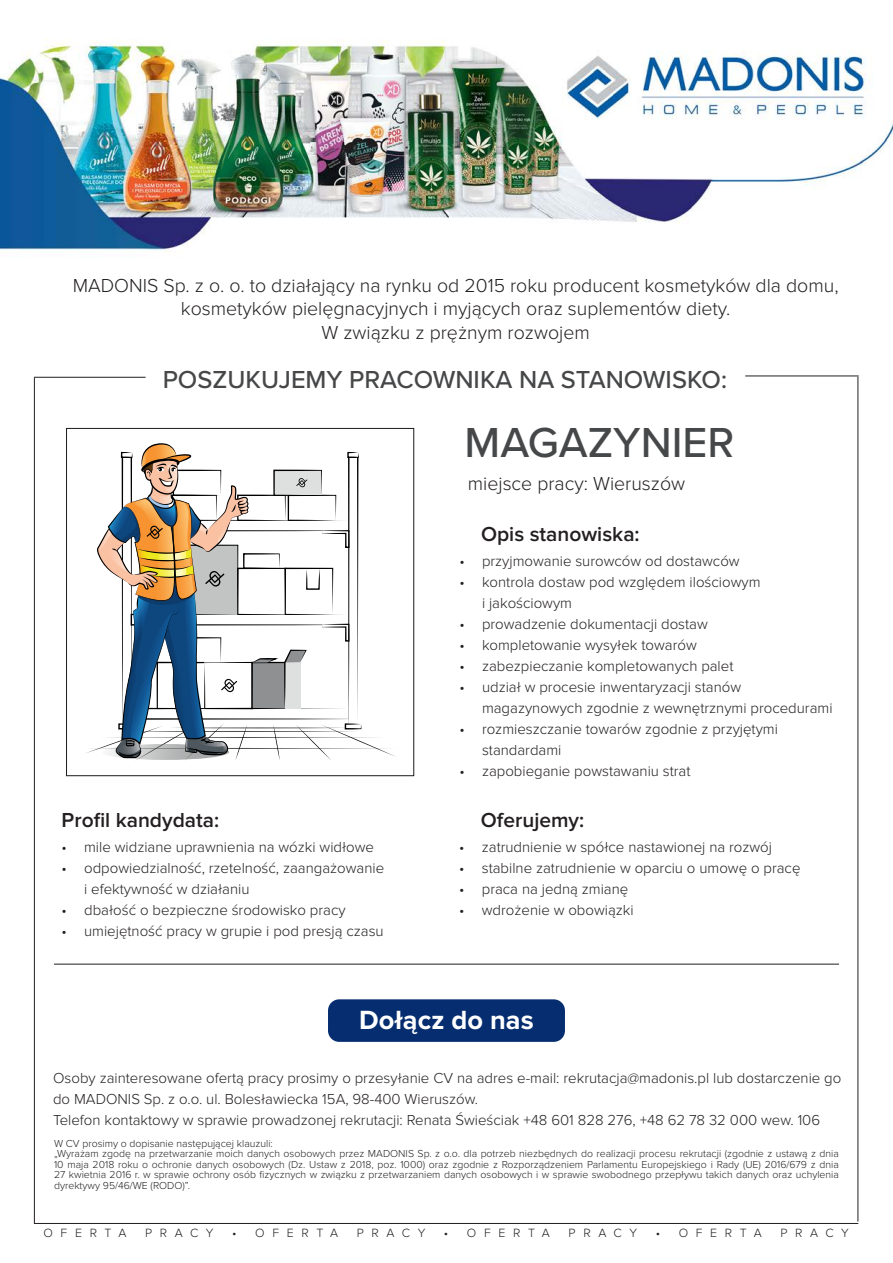
<style>
.page{position:relative;width:893px;height:1263px;background:#fff}
.page>*{position:absolute;margin:0;border:0;box-sizing:border-box;transform-origin:0 0}
.t1{font:500 43.5px "Proxima Nova";color:#464748}
.t2{font:700 27.3px "Proxima Nova";color:#fff}
.t3{font:500 25.5px "Proxima Nova";color:#464748}
.t4{font:600 21px "Proxima Nova";color:#231f20}
.t5{font:300 19.5px/23.4px "Proxima Nova";color:#231f20;text-align:center}
.t6{font:300 15px/21px "Proxima Nova";color:#231f20}
.t7{font:300 12.45px "Proxima Nova";letter-spacing:.62em;color:#231f20}
.t8{font:300 10.5px/10.5px "Proxima Nova";color:#231f20;text-align:justify}
</style>
<div class="page">
<hr style="left:34px;top:1223px;width:824px;height:1px;background:#231f20">
<div style="left:328px;top:999px;width:237px;height:43px;background:#052d6f;border-radius:11px"></div>
<img style="left:0;top:39px;width:893px;height:214px">
<svg style="left:86px;top:443px;width:310px;height:317px"></svg>
<div style="left:66px;top:428px;width:348px;height:348px;border:1px solid #231f20"></div>
<hr style="left:34px;top:377px;width:112px;height:1px;background:#231f20">
<hr style="left:745px;top:376px;width:112px;height:1px;background:#231f20">
<hr style="left:34px;top:378px;width:1px;height:845px;background:#231f20">
<hr style="left:857px;top:375px;width:1px;height:846px;background:#231f20">
<hr style="left:54px;top:964px;width:785px;height:1px;background:#231f20">
<p class="t5" style="left:73px;top:274px;width:767px">MADONIS Sp. z o. o. to działający na rynku od 2015 roku producent kosmetyków dla domu, kosmetyków pielęgnacyjnych i myjących oraz suplementów diety.</p>
<p class="t5" style="left:321px;top:321px;width:270px">W związku z prężnym rozwojem</p>
<p class="t3" style="left:163px;top:360px;width:566px">POSZUKUJEMY PRACOWNIKA NA STANOWISKO:</p>
<p class="t1" style="left:465px;top:410px;width:271px">MAGAZYNIER</p>
<p class="t5" style="left:468px;top:472px;width:219px">miejsce pracy: Wieruszów</p>
<p class="t4" style="left:62px;top:808px;width:159px">Profil kandydata:</p>
<p class="t6" style="left:62px;top:837px;width:314px">• mile widziane uprawnienia na wózki widłowe</p>
<p class="t6" style="left:84px;top:858px;width:302px;text-indent:-22px">• odpowiedzialność, rzetelność, zaangażowanie i efektywność w działaniu</p>
<p class="t6" style="left:62px;top:900px;width:285px">• dbałość o bezpieczne środowisko pracy</p>
<p class="t6" style="left:62px;top:921px;width:324px">• umiejętność pracy w grupie i pod presją czasu</p>
<p class="t4" style="left:481px;top:521px;width:160px">Opis stanowiska:</p>
<p class="t6" style="left:459px;top:550px;width:282px">• przyjmowanie surowców od dostawców</p>
<p class="t6" style="left:482px;top:571px;width:280px;text-indent:-22px">• kontrola dostaw pod względem ilościowym i jakościowym</p>
<p class="t6" style="left:459px;top:613px;width:250px">• prowadzenie dokumentacji dostaw</p>
<p class="t6" style="left:459px;top:634px;width:239px">• kompletowanie wysyłek towarów</p>
<p class="t6" style="left:459px;top:655px;width:275px">• zabezpieczanie kompletowanych palet</p>
<p class="t6" style="left:482px;top:676px;width:352px;text-indent:-22px">• udział w procesie inwentaryzacji stanów magazynowych zgodnie z wewnętrznymi procedurami</p>
<p class="t6" style="left:482px;top:718px;width:298px;text-indent:-22px">• rozmieszczanie towarów zgodnie z przyjętymi standardami</p>
<p class="t6" style="left:459px;top:760px;width:233px">• zapobieganie powstawaniu strat</p>
<p class="t4" style="left:481px;top:808px;width:105px">Oferujemy:</p>
<p class="t6" style="left:459px;top:837px;width:314px">• zatrudnienie w spółce nastawionej na rozwój</p>
<p class="t6" style="left:459px;top:858px;width:343px">• stabilne zatrudnienie w oparciu o umowę o pracę</p>
<p class="t6" style="left:459px;top:879px;width:171px">• praca na jedną zmianę</p>
<p class="t6" style="left:459px;top:900px;width:176px">• wdrożenie w obowiązki</p>
<p class="t2" style="left:359px;top:1004px;width:176px">Dołącz do nas</p>
<p class="t6" style="left:53px;top:1068px;width:790px">Osoby zainteresowane ofertą pracy prosimy o przesyłanie CV na adres e-mail: rekrutacja@madonis.pl lub dostarczenie go do MADONIS Sp. z o.o. ul. Bolesławiecka 15A, 98-400 Wieruszów.</p>
<p class="t6" style="left:53px;top:1110px;width:769px">Telefon kontaktowy w sprawie prowadzonej rekrutacji: Renata Świeściak +48 601 828 276, +48 62 78 32 000 wew. 106</p>
<p class="t8" style="left:54px;top:1138px;width:220px">W CV prosimy o dopisanie następującej klauzuli:</p>
<p class="t8" style="left:54px;top:1149px;width:786px">„Wyrażam zgodę na przetwarzanie moich danych osobowych przez MADONIS Sp. z o.o. dla potrzeb niezbędnych do realizacji procesu rekrutacji (zgodnie z ustawą z dnia 10 maja 2018 roku o ochronie danych osobowych (Dz. Ustaw z 2018, poz. 1000) oraz zgodnie z Rozporządzeniem Parlamentu Europejskiego i Rady (UE) 2016/679 z dnia 27 kwietnia 2016 r. w sprawie ochrony osób fizycznych w związku z przetwarzaniem danych osobowych i w sprawie swobodnego przepływu takich danych oraz uchylenia dyrektywy 95/46/WE (RODO)”.</p>
<p class="t7" style="left:43px;top:1226px;width:85px">OFERTA</p>
<p class="t7" style="left:145px;top:1226px;width:70px">PRACY</p>
<p class="t7" style="left:232px;top:1226px;width:108px">• OFERTA</p>
<p class="t7" style="left:357px;top:1226px;width:70px">PRACY</p>
<p class="t7" style="left:444px;top:1226px;width:108px">• OFERTA</p>
<p class="t7" style="left:569px;top:1226px;width:70px">PRACY</p>
<p class="t7" style="left:656px;top:1226px;width:108px">• OFERTA</p>
<p class="t7" style="left:780px;top:1226px;width:70px">PRACY</p>
</div>
